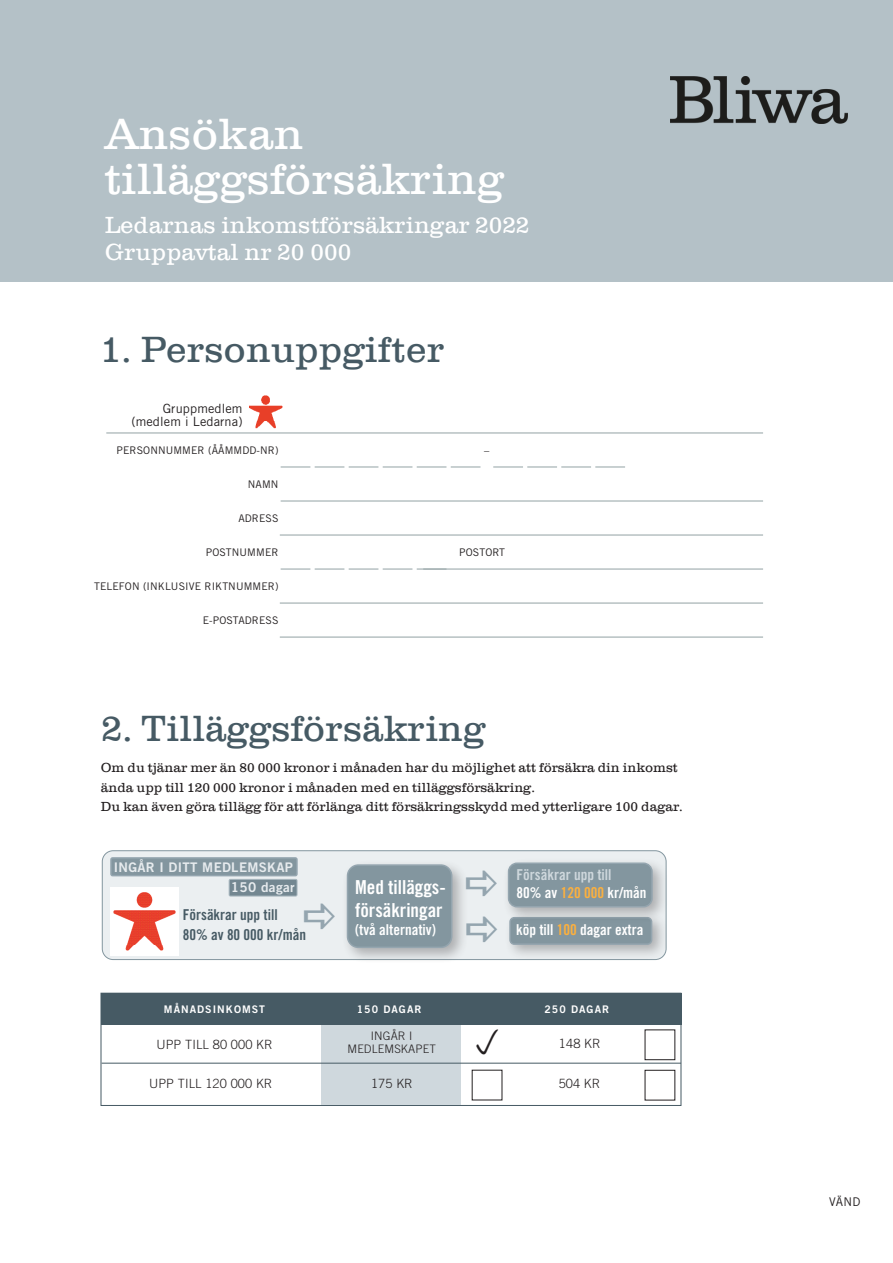
<style>
.page{position:relative;width:893px;height:1263px;background:#fff}
.page>*{position:absolute;margin:0;border:0;box-sizing:border-box;transform-origin:0 0}
.t1{font:300 45px "Clarendon Com";color:#fff}
.t2{font:300 37.5px "Clarendon Com";color:#465a64}
.t3{font:300 24px "Clarendon Com";color:#fff}
.t4{font:19.2px "Trade Gothic LT Std Bd Cn 20";color:#fff}
.t5{font:15px "Trade Gothic LT Std Bd Cn 20";color:#fff}
.t6{font:15px/18px "Trade Gothic LT Std Bd Cn 20";color:#cfd8dd}
.t7{font:15px/19.6px "Trade Gothic LT Std Bd Cn 20";color:#465a64}
.Bröd{font:300 13.5px/19.5px "Clarendon Com";color:#231f20}
.t8{font:13.5px "Trade Gothic LT Std Bd 2";letter-spacing:.025em;color:#e7ebee}
.t9{font:13.2px "Trade Gothic LT Std Bd 2";letter-spacing:.025em;color:#e7ebee}
.tabell_brödtext{font:300 12.75px "Trade Gothic LT Std";letter-spacing:.01em;color:#231f20}
.t10{font:12.75px "Trade Gothic LT Std";letter-spacing:.01em;color:#231f20}
.t11{font:12px "Trade Gothic LT Std";color:#231f20}
.tabell_brödtext-2{font:300 11.7px/13.5px "Trade Gothic LT Std";letter-spacing:.01em;color:#231f20;text-align:center}
.t12{font:10.5px "Trade Gothic LT Std";letter-spacing:.01em;color:#231f20}
.tabell_rubrik{font:10.5px "Trade Gothic LT Std Bd 2";letter-spacing:.1em;color:#fff}
.s1{color:#fff}
.s2{color:#fbb03f}
</style>
<div class="page">
<div style="left:101px;top:993px;width:580px;height:113px;border:1px solid #465a64"></div>
<div style="left:0;top:0;width:893px;height:282px;background:#b4c1c7"></div>
<img style="left:670px;top:76px;width:178px;height:47px">
<hr style="left:106px;top:432px;width:657px;height:1px;background:#9eacae">
<hr style="left:281px;top:568px;width:29px;height:2px;background:#9eacae">
<hr style="left:349px;top:568px;width:29px;height:2px;background:#9eacae">
<hr style="left:417px;top:568px;width:29px;height:2px;background:#9eacae">
<hr style="left:315px;top:568px;width:29px;height:2px;background:#9eacae">
<hr style="left:383px;top:568px;width:29px;height:2px;background:#9eacae">
<hr style="left:281px;top:500px;width:482px;height:2px;background:#9eacae">
<hr style="left:280px;top:534px;width:483px;height:2px;background:#9eacae">
<hr style="left:280px;top:602px;width:483px;height:2px;background:#9eacae">
<hr style="left:280px;top:636px;width:483px;height:2px;background:#9eacae">
<hr style="left:423px;top:568px;width:340px;height:2px;background:#9eacae">
<img style="left:250px;top:396px;width:33px;height:33px">
<svg style="left:281px;top:466px;width:199px;height:1px"></svg>
<hr style="left:561px;top:466px;width:30px;height:1px;background:#9eacae">
<hr style="left:493px;top:466px;width:30px;height:1px;background:#9eacae">
<hr style="left:595px;top:466px;width:30px;height:1px;background:#9eacae">
<hr style="left:527px;top:466px;width:30px;height:1px;background:#9eacae">
<div style="left:321px;top:1023px;width:140px;height:81px;background:#cfd8dd"></div>
<div style="left:101px;top:993px;width:580px;height:31px;background:#465a64"></div>
<hr style="left:102px;top:1063px;width:579px;height:1px;background:#465a64">
<div style="left:102px;top:851px;width:564px;height:108px;background:#ebeff1;border-radius:11px"></div>
<div style="left:102px;top:850px;width:564px;height:110px;border:1px solid #83969f;border-radius:11px"></div>
<div style="left:504px;top:912px;width:164px;height:49px;background:#231f20;opacity:.31"></div>
<div style="left:510px;top:918px;width:142px;height:26px;background:#83969f;border-radius:4px"></div>
<div style="left:509px;top:917px;width:143px;height:28px;border:2px solid #94a5af;border-radius:4px"></div>
<div style="left:111px;top:858px;width:186px;height:18px;background:#83969f;border-radius:2px"></div>
<div style="left:110px;top:857px;width:188px;height:19px;border:2px solid #94a5af;border-radius:2px"></div>
<div style="left:342px;top:859px;width:127px;height:105px;background:#231f20;opacity:.31"></div>
<div style="left:347px;top:865px;width:105px;height:82px;background:#83969f;border-radius:11px"></div>
<div style="left:347px;top:864px;width:105px;height:84px;border:2px solid #94a5af;border-radius:11px"></div>
<img style="left:111px;top:888px;width:67px;height:67px">
<div style="left:229px;top:879px;width:68px;height:17px;background:#738791"></div>
<div style="left:229px;top:879px;width:68px;height:17px;border:1px solid #a7b6be"></div>
<div style="left:503px;top:857px;width:166px;height:66px;background:#231f20;opacity:.31"></div>
<div style="left:509px;top:863px;width:143px;height:44px;background:#83969f;border-radius:9px"></div>
<div style="left:508px;top:862px;width:145px;height:45px;border:2px solid #94a5af;border-radius:9px"></div>
<svg style="left:467px;top:916px;width:2px;height:25px"></svg>
<svg style="left:466px;top:871px;width:3px;height:25px"></svg>
<p class="t1" style="left:105px;top:108px;width:200px">Ansökan</p>
<p class="t1" style="left:105px;top:153px;width:401px">tilläggsförsäkring</p>
<p class="t3" style="left:105px;top:211px;width:426px">Ledarnas inkomstförsäkringar 2022</p>
<p class="t3" style="left:105px;top:238px;width:248px">Gruppavtal nr 20 000</p>
<p class="t2" style="left:100px;top:327px;width:345px">1. Personuppgifter</p>
<p class="t10" style="left:163px;top:400px;width:81px">Gruppmedlem</p>
<p class="t10" style="left:131px;top:414px;width:113px">(medlem i Ledarna)</p>
<p class="t12" style="left:117px;top:444px;width:163px">PERSONNUMMER (ÅÅMMDD-NR)</p>
<p class="t12" style="left:248px;top:478px;width:32px">NAMN</p>
<p class="t12" style="left:238px;top:512px;width:42px">ADRESS</p>
<p class="t12" style="left:206px;top:546px;width:74px">POSTNUMMER</p>
<p class="t12" style="left:94px;top:580px;width:186px">TELEFON (INKLUSIVE RIKTNUMMER)</p>
<p class="t12" style="left:203px;top:614px;width:77px">E-POSTADRESS</p>
<p class="t12" style="left:484px;top:444px;width:7px">–</p>
<p class="t12" style="left:459px;top:546px;width:47px">POSTORT</p>
<p class="t2" style="left:101px;top:706px;width:386px">2. Tilläggsförsäkring</p>
<p class="Bröd" style="left:101px;top:758px;width:579px">Om du tjänar mer än 80 000 kronor i månaden har du möjlighet att försäkra din inkomst ända upp till 120 000 kronor i månaden med en tilläggsförsäkring.</p>
<p class="Bröd" style="left:101px;top:797px;width:584px">Du kan även göra tillägg för att förlänga ditt försäkringsskydd med ytterligare 100 dagar.</p>
<p class="t9" style="left:114px;top:859px;width:181px">INGÅR I DITT MEDLEMSKAP</p>
<p class="t8" style="left:231px;top:879px;width:65px">150 dagar</p>
<p class="t7" style="left:183px;top:905px;width:125px">Försäkrar upp till<br>80% av 80 000 kr/mån</p>
<p class="tabell_rubrik" style="left:164px;top:1002px;width:103px">MÅNADSINKOMST</p>
<p class="tabell_brödtext" style="left:156px;top:1037px;width:118px">UPP TILL 80 000 KR</p>
<p class="tabell_brödtext" style="left:149px;top:1075px;width:125px">UPP TILL 120 000 KR</p>
<p class="t4" style="left:355px;top:875px;width:92px">Med tilläggs-</p>
<p class="t4" style="left:355px;top:898px;width:89px">försäkringar</p>
<p class="t5" style="left:355px;top:920px;width:82px">(två alternativ)</p>
<p class="t6" style="left:517px;top:865px;width:131px">Försäkrar upp till<br><span class="s1">80% av</span> <span class="s2">120 000</span> <span class="s1">kr/mån</span></p>
<p class="t5" style="left:516px;top:921px;width:129px">köp till <span class="s2">100</span> dagar extra</p>
<p class="tabell_rubrik" style="left:357px;top:1002px;width:66px">150 DAGAR</p>
<p class="tabell_rubrik" style="left:544px;top:1003px;width:66px">250 DAGAR</p>
<p class="tabell_brödtext-2" style="left:347px;top:1028px;width:90px">INGÅR I<br>MEDLEMSKAPET</p>
<p class="tabell_brödtext" style="left:559px;top:1035px;width:43px">148 KR</p>
<p class="tabell_brödtext" style="left:559px;top:1076px;width:43px">504 KR</p>
<p class="tabell_brödtext" style="left:371px;top:1076px;width:43px">175 KR</p>
<p class="t11" style="left:829px;top:1194px;width:33px">VÄND</p>
</div>
